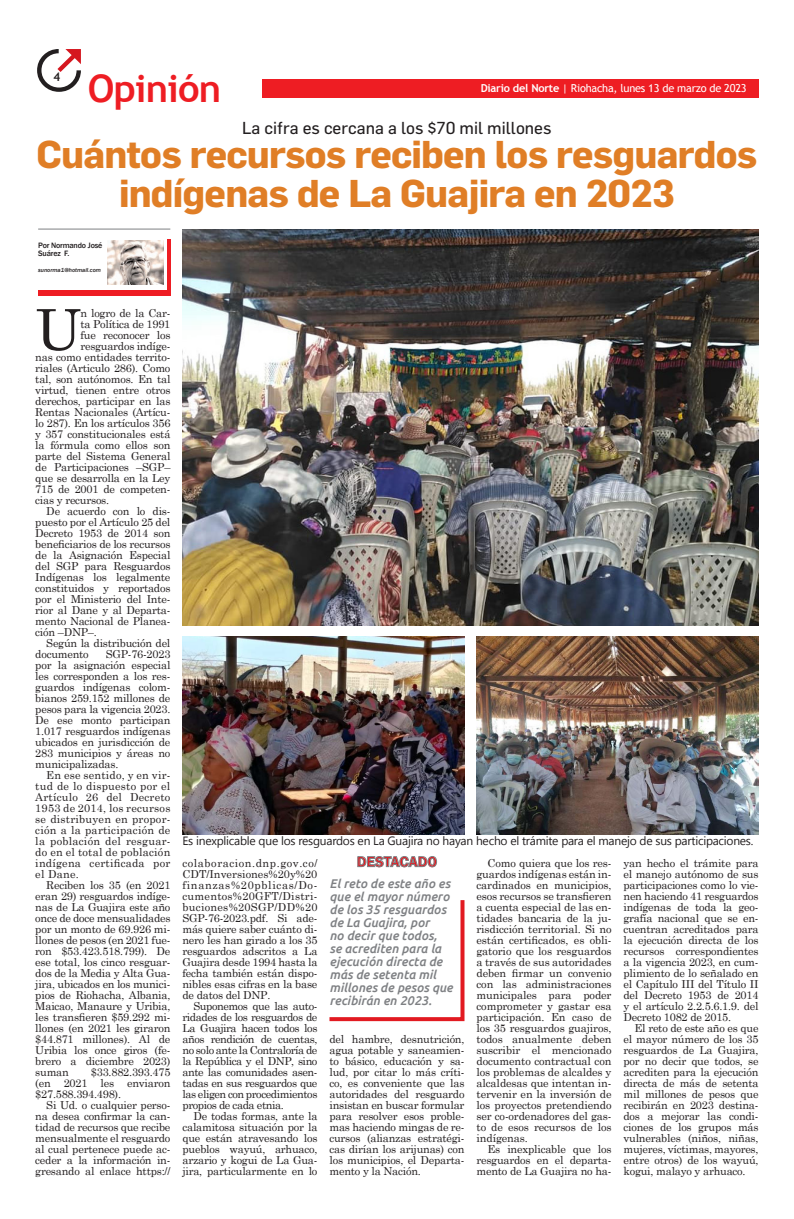
<style>
.page{position:relative;width:794px;height:1219px;background:#fff}
.page>*{position:absolute;margin:0;border:0;box-sizing:border-box;transform-origin:0 0}
.Texto_sin_sangrias{font:56.7px "Century Schoolbook";color:#231f20}
.Título_medio_34pt{font:700 38px/39px "Flama";letter-spacing:-.02em;color:#e07e26;text-align:center}
.Texto_capitular{font:700 38px "Trebuchet MS";letter-spacing:-.02em;color:#ee1d23}
.Antetitulo{font:17px "Flama";color:#231f20}
.Destacado_Segoe_Bold{font:600 15px "Franklin Gothic";color:#e21a21}
.Destacado{font:italic 500 12.6px/13px "Ubuntu";color:#7e8083}
.Pié_de_foto{font:12px "Segoe UI";letter-spacing:-.02em;color:#231f20}
.Texto_capitular-2{font:700 12px "Trebuchet MS";color:#231f20}
.Texto{font:11px/11px "Century Schoolbook";letter-spacing:-.02em;color:#231f20;text-align:justify}
.Texto_sin_sangrias-2{font:11px "Century Schoolbook";letter-spacing:-.02em;color:#231f20}
.Texto-2{font:11px "Trebuchet MS";letter-spacing:-.02em;color:#fff}
.Texto_capitular-3{font:500 8px/8px "Franklin Gothic";letter-spacing:-.02em;color:#231f20}
.Texto_capitular-4{font:italic 500 6px "Franklin Gothic";color:#231f20}
.s1{font-weight:700}
</style>
<div class="page">
<div style="left:262px;top:79px;width:496px;height:18px;background:#ee1d23"></div>
<svg style="left:37px;top:49px;width:44px;height:43px"></svg>
<hr style="left:38px;top:229px;width:132px;height:1px;background:#7e8083">
<div style="left:38px;top:290px;width:132px;height:5px;background:#ee1d23"></div>
<hr style="left:167px;top:239px;width:3px;height:56px;background:#ee1d23">
<img style="left:107px;top:240px;width:56px;height:44px">
<img style="left:182px;top:229px;width:576px;height:396px">
<img style="left:182px;top:636px;width:282px;height:198px">
<img style="left:476px;top:636px;width:282px;height:198px">
<svg style="left:329px;top:900px;width:136px;height:122px"></svg>
<svg style="left:357px;top:856px;width:80px;height:11px"></svg>
<p class="Texto_capitular-2" style="left:54px;top:69px;width:8px">4</p>
<p class="Texto_capitular" style="left:88px;top:65px;width:135px">Opinión</p>
<p class="Texto-2" style="left:481px;top:81px;width:267px"><span class="s1">Diario del Norte</span> | Riohacha, lunes 13 de marzo de 2023</p>
<p class="Antetitulo" style="left:242px;top:118px;width:311px">La cifra es cercana a los $70 mil millones</p>
<p class="Título_medio_34pt" style="left:36px;top:134px;width:722px">Cuántos recursos reciben los resguardos indígenas de La Guajira en 2023</p>
<p class="Texto_capitular-3" style="left:38px;top:241px;width:66px">Por Normando José<br>Suárez F.</p>
<p class="Texto_capitular-4" style="left:38px;top:267px;width:64px">sunorma1@hotmail.com</p>
<p class="Texto_sin_sangrias" style="left:35px;top:282px;width:48px">U</p>
<p class="Texto_sin_sangrias-2" style="left:80px;top:304px;width:92px">n logro de la Car-</p>
<p class="Texto_sin_sangrias-2" style="left:80px;top:315px;width:92px">ta Política de 1991</p>
<p class="Texto_sin_sangrias-2" style="left:80px;top:326px;width:92px">fue reconocer los</p>
<p class="Texto_sin_sangrias-2" style="left:80px;top:337px;width:92px">resguardos indíge-</p>
<p class="Texto_sin_sangrias-2" style="left:35px;top:348px;width:137px">nas como entidades territo-</p>
<p class="Texto_sin_sangrias-2" style="left:35px;top:359px;width:137px">riales (Articulo 286). Como</p>
<p class="Texto_sin_sangrias-2" style="left:35px;top:370px;width:137px">tal, son autónomos. En tal</p>
<p class="Texto_sin_sangrias-2" style="left:35px;top:381px;width:137px">virtud, tienen entre otros</p>
<p class="Texto_sin_sangrias-2" style="left:35px;top:392px;width:137px">derechos, participar en las</p>
<p class="Texto_sin_sangrias-2" style="left:35px;top:403px;width:137px">Rentas Nacionales (Artícu-</p>
<p class="Texto_sin_sangrias-2" style="left:35px;top:414px;width:137px">lo 287). En los artículos 356</p>
<p class="Texto_sin_sangrias-2" style="left:35px;top:425px;width:137px">y 357 constitucionales está</p>
<p class="Texto_sin_sangrias-2" style="left:35px;top:436px;width:137px">la fórmula como ellos son</p>
<p class="Texto_sin_sangrias-2" style="left:35px;top:447px;width:137px">parte del Sistema General</p>
<p class="Texto_sin_sangrias-2" style="left:35px;top:458px;width:137px">de Participaciones –SGP–</p>
<p class="Texto_sin_sangrias-2" style="left:35px;top:469px;width:137px">que se desarrolla en la Ley</p>
<p class="Texto_sin_sangrias-2" style="left:35px;top:480px;width:137px">715 de 2001 de competen-</p>
<p class="Texto_sin_sangrias-2" style="left:35px;top:491px;width:75px">cias y recursos.</p>
<p class="Texto" style="left:35px;top:505px;width:137px;text-indent:11px">De acuerdo con lo dis&shy;puesto por el Artículo 25 del Decreto 1953 de 2014 son beneficiarios de los recursos de la Asignación Especial del SGP para Resguardos Indígenas los legalmente constituidos y reportados por el Ministerio del Inte&shy;rior al Dane y al Departa&shy;mento Nacional de Planea&shy;ción –DNP–.</p>
<p class="Texto" style="left:35px;top:637px;width:137px;text-indent:11px">Según la distribución del documento</p>
<p class="Texto" style="left:35px;top:648px;width:137px;text-indent:70px">SGP-76-2023 por la asignación especial les corresponden a los res&shy;guardos indígenas colom&shy;bianos 259.152 millones de pesos para la vigencia 2023.<br>De ese monto participan 1.017 resguardos indígenas ubicados en jurisdicción de 283 municipios y áreas no municipalizadas.</p>
<p class="Texto" style="left:35px;top:769px;width:137px;text-indent:11px">En ese sentido, y en vir&shy;tud de lo dispuesto por el Artículo 26 del Decreto 1953 de 2014, los recursos se distribuyen en propor&shy;ción a la participación de la población del resguar&shy;do en el total de población indígena certificada por el Dane.</p>
<p class="Texto" style="left:35px;top:879px;width:137px;text-indent:11px">Reciben los 35 (en 2021 eran 29) resguardos indíge&shy;nas de La Guajira este año once de doce mensualidades por un monto de 69.926 mi&shy;llones de pesos (en 2021 fue&shy;ron $53.423.518.799). De ese total, los cinco resguar&shy;dos de la Media y Alta Gua&shy;jira, ubicados en los munici&shy;pios de Riohacha, Albania, Maicao, Manaure y Uribia, les transfieren $59.292 mi&shy;llones (en 2021 les giraron $44.871 millones). Al de Uribia los once giros (fe&shy;brero a diciembre 2023) suman</p>
<p class="Texto" style="left:35px;top:1066px;width:137px;text-indent:56px">$33.882.393.475 (en 2021 les enviaron $27.588.394.498).</p>
<p class="Texto" style="left:35px;top:1099px;width:137px;text-indent:11px">Si Ud. o cualquier perso&shy;na desea confirmar la can&shy;tidad de recursos que recibe mensualmente el resguardo al cual pertenece puede ac&shy;ceder a la información in&shy;gresando al enlace https://</p>
<p class="Pié_de_foto" style="left:182px;top:832px;width:572px">Es inexplicable que los resguardos en La Guajira no hayan hecho el trámite para el manejo de sus participaciones.</p>
<p class="Texto" style="left:623px;top:857px;width:136px">yan hecho el trámite para el manejo autónomo de sus participaciones como lo vie&shy;nen haciendo 41 resguardos indígenas de toda la geo&shy;grafía nacional que se en&shy;cuentran acreditados para la ejecución directa de los recursos correspondientes a la vigencia 2023, en cum&shy;plimiento de lo señalado en el Capítulo III del Título II del Decreto 1953 de 2014 y el artículo 2.2.5.6.1.9. del Decreto 1082 de 2015.</p>
<p class="Texto" style="left:623px;top:1022px;width:136px;text-indent:11px">El reto de este año es que el mayor número de los 35 resguardos de La Guajira, por no decir que todos, se acrediten para la ejecución directa de más de setenta mil millones de pesos que recibirán en 2023 destina&shy;dos a mejorar las condi&shy;ciones de los grupos más vulnerables (niños, niñas, mujeres, víctimas, mayores, entre otros) de los wayuú, kogui, malayo y arhuaco.</p>
<p class="Destacado_Segoe_Bold" style="left:357px;top:852px;width:82px">DESTACADO</p>
<p class="Destacado" style="left:329px;top:877px;width:125px">El reto de este año es que el mayor número de los 35 resguardos de La Guajira, por<br>no decir que todos,<br>se acrediten para la ejecución directa de más de setenta mil millones de pesos que recibirán en 2023.</p>
<p class="Texto" style="left:476px;top:857px;width:136px;text-indent:11px">Como quiera que los res&shy;guardos indígenas están in&shy;cardinados en municipios, esos recursos se transfieren a cuenta especial de las en&shy;tidades bancaria de la ju&shy;risdicción territorial. Si no están certificados, es obli&shy;gatorio que los resguardos a través de sus autoridades deben firmar un convenio con las administraciones municipales para poder comprometer y gastar esa participación. En caso de los 35 resguardos guajiros, todos anualmente deben suscribir el mencionado documento contractual con los problemas de alcaldes y alcaldesas que intentan in&shy;tervenir en la inversión de los proyectos pretendiendo ser co-ordenadores del gas&shy;to de esos recursos de los indígenas.</p>
<p class="Texto" style="left:476px;top:1143px;width:136px;text-indent:11px">Es inexplicable que los resguardos en el departa&shy;mento de La Guajira no ha-</p>
<p class="Texto" style="left:182px;top:857px;width:137px">colaboracion.dnp.gov.co/ CDT/Inversiones%20y%20 finanzas%20pblicas/Do&shy;cumentos%20GFT/Distri&shy;buciones%20SGP/DD%20<br>SGP-76-2023.pdf. Si ade&shy;más quiere saber cuánto di&shy;nero les han girado a los 35 resguardos adscritos a La Guajira desde 1994 hasta la fecha también están dispo&shy;nibles esas cifras en la base de datos del DNP.</p>
<p class="Texto" style="left:182px;top:1000px;width:136px;text-indent:11px">Suponemos que las auto&shy;ridades de los resguardos de La Guajira hacen todos los años rendición de cuentas, no solo ante la Contraloría de la República y el DNP, sino ante las comunidades asen&shy;tadas en sus resguardos que las eligen con procedimientos propios de cada etnia.</p>
<p class="Texto" style="left:182px;top:1110px;width:136px;text-indent:11px">De todas formas, ante la calamitosa situación por la que están atravesando los pueblos wayuú, arhuaco, arzario y kogui de La Gua&shy;jira, particularmente en lo</p>
<p class="Texto" style="left:329px;top:1033px;width:136px">del hambre, desnutrición, agua potable y saneamien&shy;to básico, educación y sa&shy;lud, por citar lo más críti&shy;co, es conveniente que las autoridades del resguardo insistan en buscar formular para resolver esos proble&shy;mas haciendo mingas de re&shy;cursos (alianzas estratégi&shy;cas dirían los arijunas) con los municipios, el Departa&shy;mento y la Nación.</p>
</div>
